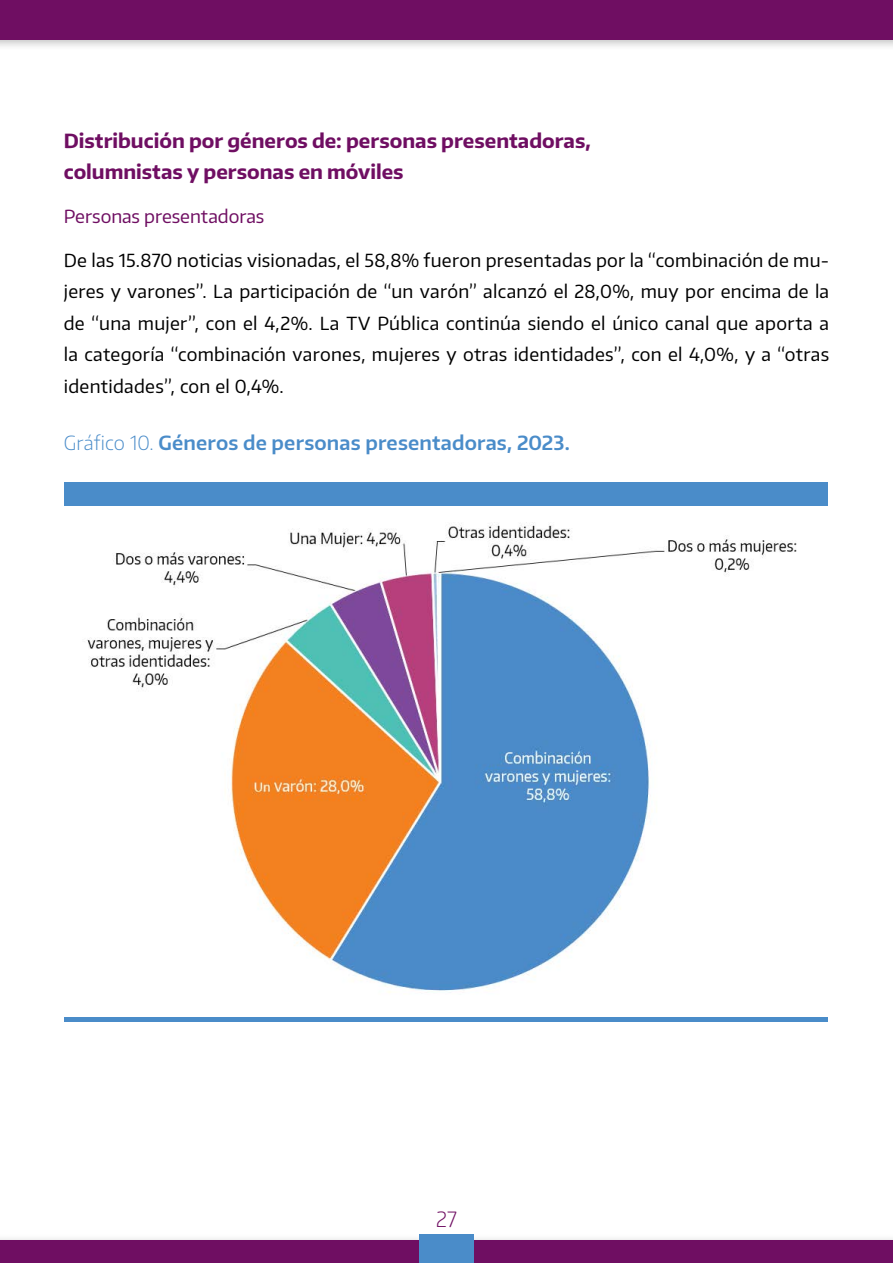
<style>
.page{position:relative;width:893px;height:1263px;background:#fff}
.page>*{position:absolute;margin:0;border:0;box-sizing:border-box;transform-origin:0 0}
.t1{font:200 21px "Encode Sans";color:#6f0e62}
.t2{font:700 19.5px/31.5px "Encode Sans";color:#6f0e62}
.t3{font:600 19.5px "Encode Sans";letter-spacing:.01em;color:#4a8cc9}
.t4{font:18px/31.5px "Encode Sans";letter-spacing:.015em;color:#000;text-align:justify}
.t5{font:18px "Encode Sans";letter-spacing:-.005em;color:#6f0e62}
.s1{font-weight:200}
</style>
<div class="page">
<div style="left:0;top:0;width:893px;height:52px;background:#000;opacity:.25"></div>
<div style="left:0;top:0;width:893px;height:40px;background:#6f0e62"></div>
<div style="left:0;top:1233px;width:893px;height:30px;background:#fbfbfb"></div>
<div style="left:0;top:1239px;width:893px;height:24px;background:#6f0e62"></div>
<div style="left:419px;top:1234px;width:55px;height:29px;background:#4a8cc9"></div>
<div style="left:65px;top:482px;width:763px;height:540px;background:#4a8cc9"></div>
<div style="left:64px;top:506px;width:765px;height:510px;background:#fff"></div>
<img style="left:87px;top:522px;width:710px;height:471px">
<p class="t2" style="left:64px;top:124px;width:529px">Distribución por géneros de: personas presentadoras, columnistas y personas en móviles</p>
<p class="t5" style="left:64px;top:204px;width:202px">Personas presentadoras</p>
<p class="t4" style="left:64px;top:244px;width:767px">De las 15.870 noticias visionadas, el 58,8% fueron presentadas por la “combinación de mu&shy;jeres y varones”. La participación de “un varón” alcanzó el 28,0%, muy por encima de la de “una mujer”, con el 4,2%. La TV Pública continúa siendo el único canal que aporta a la categoría “combinación varones, mujeres y otras identidades”, con el 4,0%, y a “otras identidades”, con el 0,4%.</p>
<p class="t3" style="left:64px;top:430px;width:507px"><span class="s1">Gráfico 10.</span> Géneros de personas presentadoras, 2023.</p>
<p class="t1" style="left:436px;top:1205px;width:22px">27</p>
</div>
